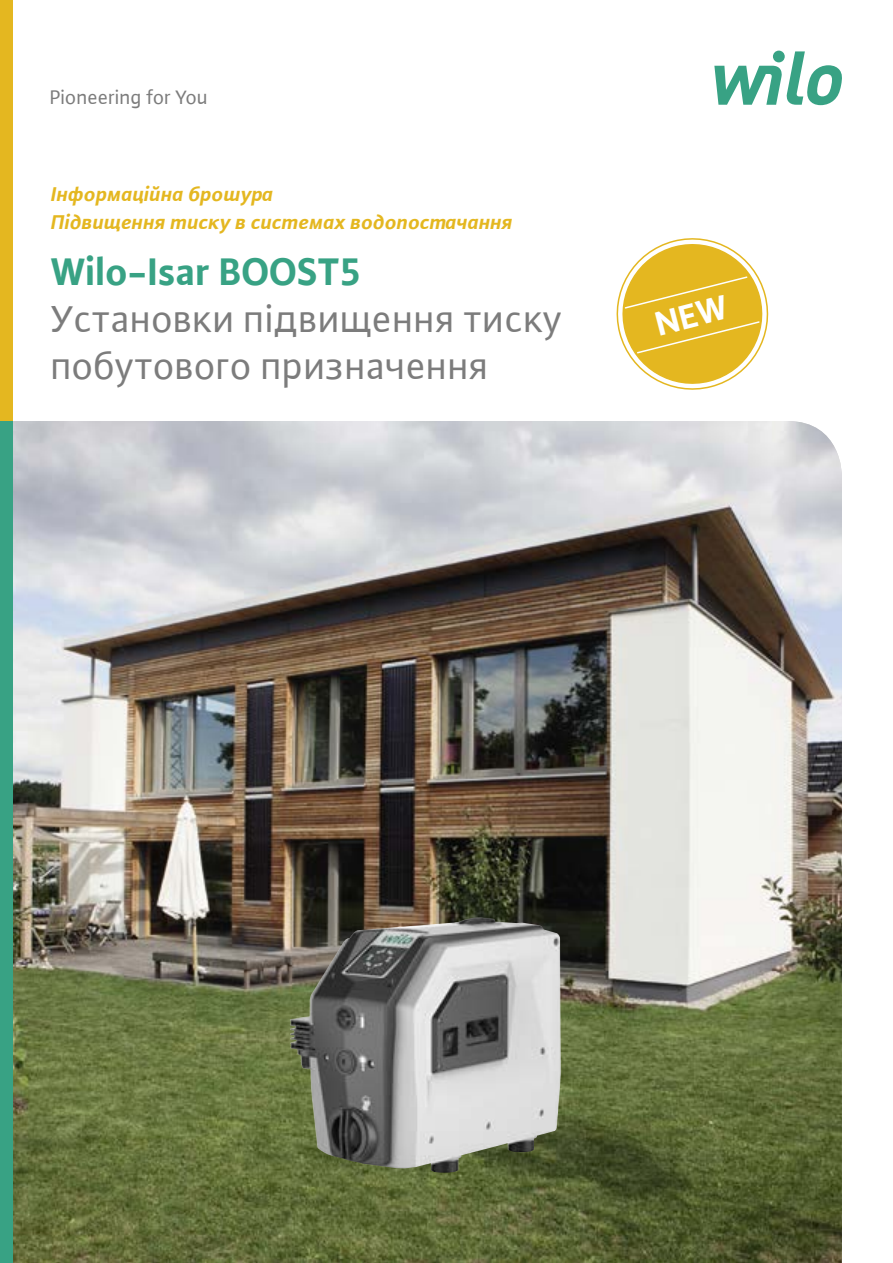
<style>
.page{position:relative;width:893px;height:1263px;background:#fff}
.page>*{position:absolute;margin:0;border:0;box-sizing:border-box;transform-origin:0 0}
.t1{font:40.5px/46.8px "WILO Plus Global";color:#7c7c7c}
.t2{font:700 40.5px "WILO Plus Global";color:#38a284}
.t3{font:italic 700 21px/28px "WILO Plus Global";color:#e4b720}
.t4{font:21px "WILO Plus Global";letter-spacing:-.005em;color:#7c7c7c}
</style>
<div class="page">
<svg style="left:714px;top:51px;width:128px;height:54px"></svg>
<div style="left:773px;top:51px;width:12px;height:11px;background:#38a284;border-radius:50%"></div>
<img style="left:13px;top:421px;width:829px;height:842px">
<img style="left:290px;top:917px;width:271px;height:256px">
<div style="left:0;top:0;width:13px;height:421px;background:#e4b720"></div>
<div style="left:0;top:421px;width:13px;height:842px;background:#38a284"></div>
<svg style="left:616px;top:238px;width:153px;height:152px"></svg>
<p class="t4" style="left:50px;top:84px;width:160px">Pioneering for You</p>
<p class="t3" style="left:51px;top:180px;width:463px">Інформаційна брошура<br>Підвищення тиску в системах водопостачання</p>
<h1 class="t2" style="left:51px;top:248px;width:312px">Wilo-Isar BOOST5</h1>
<h1 class="t1" style="left:51px;top:295px;width:513px">Установки підвищення тиску побутового призначення</h1>
</div>
